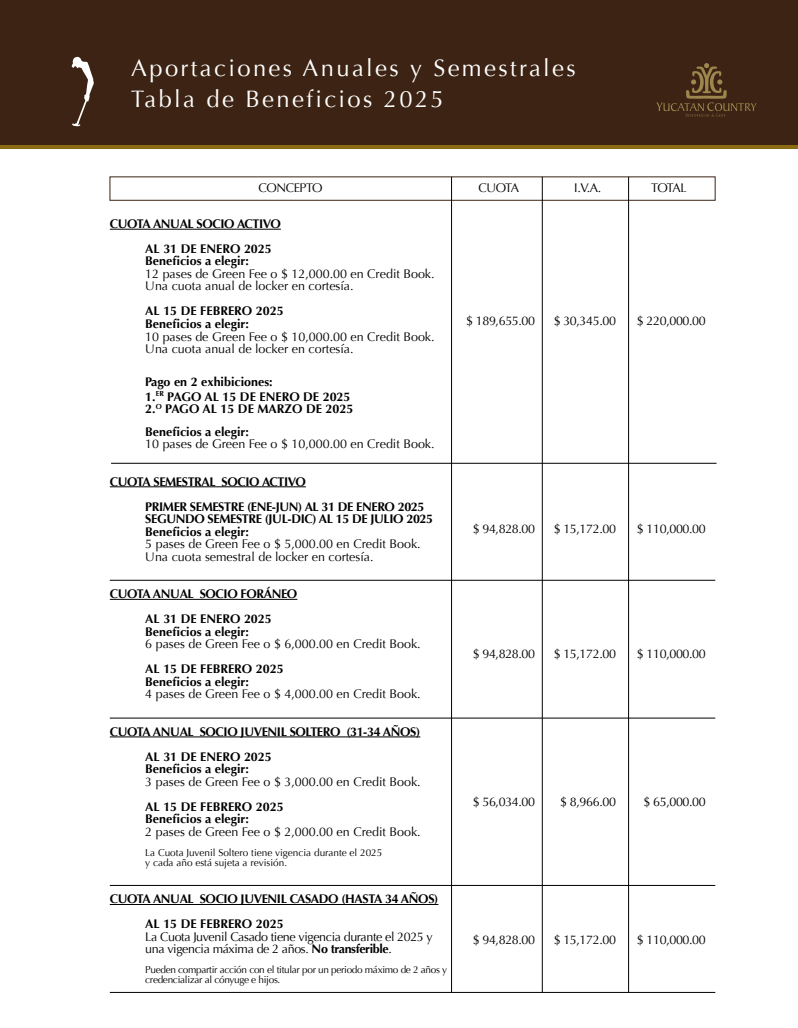
<style>
.page{position:relative;width:798px;height:1028px;background:#fff}
.page>*{position:absolute;margin:0;border:0;box-sizing:border-box;transform-origin:0 0}
.t1{font:23.75px/31.4px "Optima";letter-spacing:.1em;color:#fff}
.t2{font:12.5px/12.5px "Optima";color:#000}
.t3{font:700 12.5px/25px "Optima";letter-spacing:-.03em;color:#000}
.t4{font:700 12.5px/12.5px "Optima";color:#000}
.t5{font:12.5px/12.5px "Optima";letter-spacing:-.03em;color:#000}
.t6{font:10px/10px "Optima";letter-spacing:-.03em;color:#000}
.t7{font:10px/10px "Optima";color:#000}
.s1{font-weight:700}
</style>
<div class="page">
<div style="left:0;top:0;width:797px;height:145px;background:#3c2313"></div>
<hr style="left:797px;top:0;width:1px;height:145px;background:#3c2313">
<hr style="left:0;top:145px;width:797px;height:4px;background:#8c6c12">
<svg style="left:72px;top:57px;width:22px;height:69px"></svg>
<svg style="left:656px;top:63px;width:100px;height:54px"></svg>
<hr style="left:110px;top:229px;width:171px;height:1px;background:#000">
<hr style="left:110px;top:486px;width:196px;height:1px;background:#000">
<hr style="left:110px;top:599px;width:187px;height:1px;background:#000">
<hr style="left:110px;top:736px;width:310px;height:1px;background:#000">
<hr style="left:110px;top:904px;width:328px;height:1px;background:#000">
<hr style="left:111px;top:463px;width:605px;height:1px;background:#000">
<hr style="left:110px;top:580px;width:605px;height:1px;background:#000">
<hr style="left:110px;top:885px;width:605px;height:1px;background:#000">
<hr style="left:110px;top:718px;width:605px;height:1px;background:#000">
<hr style="left:542px;top:177px;width:1px;height:815px;background:#000">
<hr style="left:628px;top:177px;width:1px;height:815px;background:#000">
<hr style="left:110px;top:992px;width:605px;height:1px;background:#000">
<hr style="left:451px;top:177px;width:1px;height:815px;background:#000">
<h1 class="t1" style="left:131px;top:53px;width:446px">Aportaciones Anuales y Semestrales<br>Tabla de Beneficios 2025</h1>
<p class="t5" style="left:258px;top:182px;width:66px">CONCEPTO</p>
<p class="t3" style="left:145px;top:211px;width:137px;text-indent:-35px">CUOTA ANUAL SOCIO ACTIVO<br>AL 31 DE ENERO 2025</p>
<p class="t4" style="left:145px;top:255px;width:105px">Beneficios a elegir:</p>
<p class="t2" style="left:145px;top:268px;width:291px">12 pases de Green Fee o $ 12,000.00 en Credit Book.<br>Una cuota anual de locker en cortesía.</p>
<p class="t4" style="left:145px;top:305px;width:140px">AL 15 DE FEBRERO 2025<br>Beneficios a elegir:</p>
<p class="t2" style="left:145px;top:330px;width:291px">10 pases de Green Fee o $ 10,000.00 en Credit Book.<br>Una cuota anual de locker en cortesía.</p>
<p class="t4" style="left:145px;top:374px;width:207px;line-height:15px">Pago en 2 exhibiciones:<br>1.<sup>ER</sup> PAGO AL 15 DE ENERO DE 2025</p>
<p class="t4" style="left:145px;top:398px;width:209px;line-height:22.5px">2.<sup>O</sup> PAGO AL 15 DE MARZO DE 2025<br>Beneficios a elegir:</p>
<p class="t2" style="left:145px;top:438px;width:291px">10 pases de Green Fee o $ 10,000.00 en Credit Book.</p>
<p class="t3" style="left:145px;top:469px;width:280px;text-indent:-35px">CUOTA SEMESTRAL SOCIO ACTIVO<br>PRIMER SEMESTRE (ENE-JUN) AL 31 DE ENERO 2025</p>
<p class="t3" style="left:145px;top:513px;width:289px;line-height:12.5px">SEGUNDO SEMESTRE (JUL-DIC) AL 15 DE JULIO 2025<br>Beneficios a elegir:</p>
<p class="t2" style="left:145px;top:538px;width:277px">5 pases de Green Fee o $ 5,000.00 en Credit Book.<br>Una cuota semestral de locker en cortesía.</p>
<p class="t3" style="left:145px;top:581px;width:153px;text-indent:-35px">CUOTA ANUAL SOCIO FORÁNEO<br>AL 31 DE ENERO 2025</p>
<p class="t4" style="left:145px;top:625px;width:105px">Beneficios a elegir:</p>
<p class="t2" style="left:145px;top:638px;width:277px">6 pases de Green Fee o $ 6,000.00 en Credit Book.</p>
<p class="t4" style="left:145px;top:663px;width:140px">AL 15 DE FEBRERO 2025<br>Beneficios a elegir:</p>
<p class="t2" style="left:145px;top:688px;width:277px">4 pases de Green Fee o $ 4,000.00 en Credit Book.</p>
<p class="t3" style="left:145px;top:719px;width:276px;text-indent:-35px">CUOTA ANUAL SOCIO JUVENIL SOLTERO (31-34 AÑOS)<br>AL 31 DE ENERO 2025</p>
<p class="t4" style="left:145px;top:763px;width:105px">Beneficios a elegir:</p>
<p class="t2" style="left:145px;top:775px;width:277px">3 pases de Green Fee o $ 3,000.00 en Credit Book.</p>
<p class="t4" style="left:145px;top:800px;width:140px">AL 15 DE FEBRERO 2025<br>Beneficios a elegir:</p>
<p class="t2" style="left:145px;top:825px;width:277px">2 pases de Green Fee o $ 2,000.00 en Credit Book.</p>
<p class="t7" style="left:145px;top:847px;width:238px">La Cuota Juvenil Soltero tiene vigencia durante el 2025 y cada año está sujeta a revisión.</p>
<p class="t3" style="left:145px;top:886px;width:294px;text-indent:-35px">CUOTA ANUAL SOCIO JUVENIL CASADO (HASTA 34 AÑOS)<br>AL 15 DE FEBRERO 2025</p>
<p class="t5" style="left:145px;top:930px;width:289px">La Cuota Juvenil Casado tiene vigencia durante el 2025 y una vigencia máxima de 2 años. <span class="s1">No transferible</span>.</p>
<p class="t6" style="left:145px;top:965px;width:303px">Pueden compartir acción con el titular por un periodo máximo de 2 años y credencializar al cónyuge e hijos.</p>
<p class="t2" style="left:478px;top:182px;width:42px">CUOTA</p>
<p class="t2" style="left:574px;top:182px;width:29px">I.V.A.</p>
<p class="t2" style="left:651px;top:182px;width:37px">TOTAL</p>
<p class="t2" style="left:466px;top:315px;width:70px">$ 189,655.00</p>
<p class="t2" style="left:553px;top:315px;width:64px">$ 30,345.00</p>
<p class="t2" style="left:636px;top:315px;width:70px">$ 220,000.00</p>
<p class="t2" style="left:472px;top:522px;width:64px">$ 94,828.00</p>
<p class="t2" style="left:553px;top:522px;width:64px">$ 15,172.00</p>
<p class="t2" style="left:636px;top:522px;width:70px">$ 110,000.00</p>
<p class="t2" style="left:472px;top:647px;width:64px">$ 94,828.00</p>
<p class="t2" style="left:553px;top:647px;width:64px">$ 15,172.00</p>
<p class="t2" style="left:636px;top:647px;width:70px">$ 110,000.00</p>
<p class="t2" style="left:472px;top:795px;width:64px">$ 56,034.00</p>
<p class="t2" style="left:560px;top:795px;width:57px">$ 8,966.00</p>
<p class="t2" style="left:643px;top:795px;width:64px">$ 65,000.00</p>
<p class="t2" style="left:472px;top:933px;width:64px">$ 94,828.00</p>
<p class="t2" style="left:553px;top:933px;width:64px">$ 15,172.00</p>
<p class="t2" style="left:636px;top:933px;width:70px">$ 110,000.00</p>
</div>
